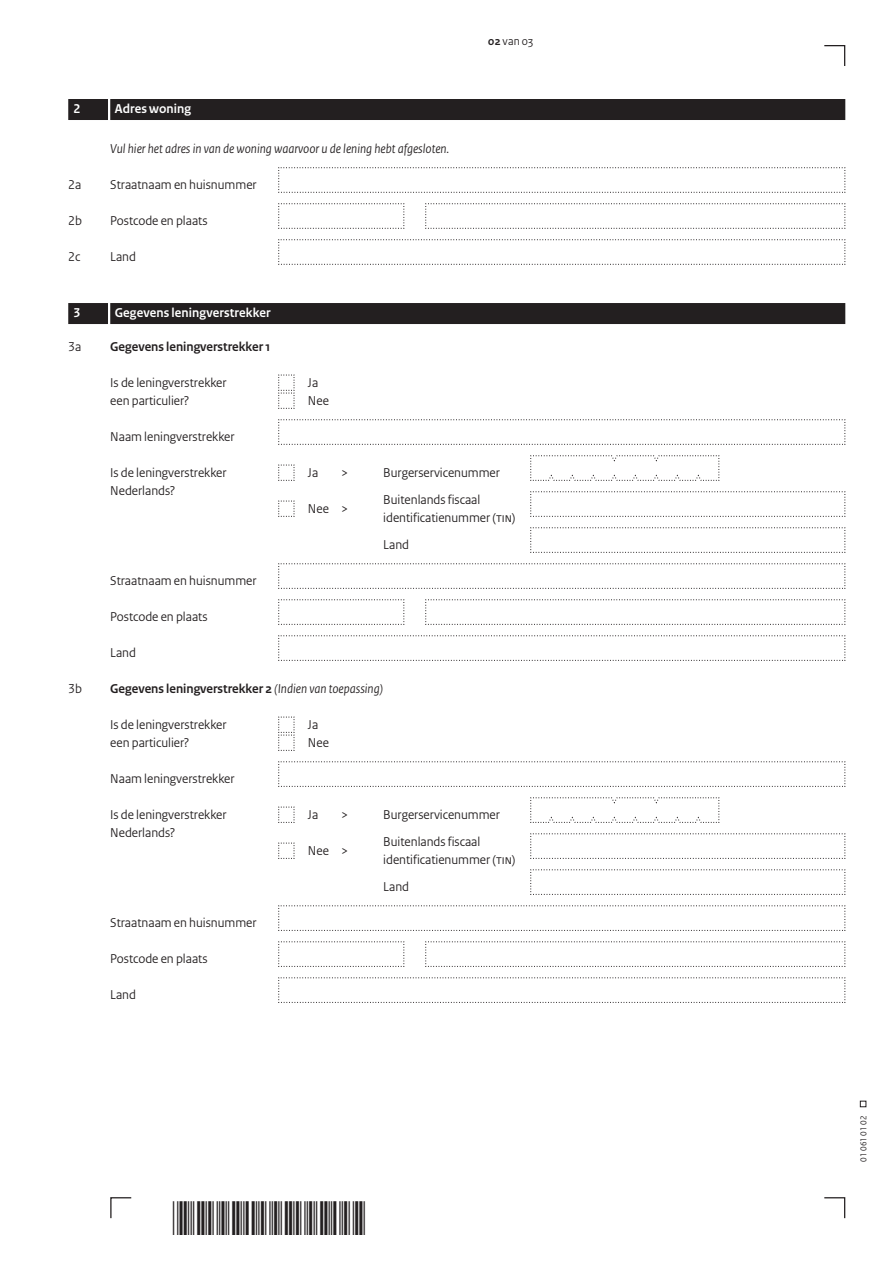
<style>
.page{position:relative;width:893px;height:1263px;background:#fff}
.page>*{position:absolute;margin:0;border:0;box-sizing:border-box;transform-origin:0 0}
.t1{font:13.5px/27px "Rijksoverheid Sans Heading";color:#231f20}
.t2{font:700 13.5px "Rijksoverheid Sans Heading";color:#231f20}
.t3{font:italic 13.5px "Rijksoverheid Sans Heading";color:#231f20}
.t4{font:700 13.5px "Rijksoverheid Sans Heading";letter-spacing:.01em;color:#fff}
.t5{font:12px "Rijksoverheid Sans Heading";color:#231f20}
.t6{font:9px "Rijksoverheid Sans Heading";color:#231f20}
.s1{font-weight:700}
.s2{font-weight:400;font-style:italic}
</style>
<div class="page">
<svg style="left:824px;top:1197px;width:22px;height:22px"></svg>
<svg style="left:110px;top:1197px;width:22px;height:22px"></svg>
<svg style="left:860px;top:1101px;width:6px;height:6px"></svg>
<svg style="left:824px;top:45px;width:22px;height:21px"></svg>
<div style="left:110px;top:99px;width:735px;height:21px;background:#231f20"></div>
<div style="left:68px;top:99px;width:40px;height:21px;background:#231f20"></div>
<div style="left:110px;top:303px;width:735px;height:21px;background:#231f20"></div>
<div style="left:68px;top:303px;width:40px;height:21px;background:#231f20"></div>
<svg style="left:278px;top:167px;width:568px;height:26px"></svg>
<svg style="left:278px;top:203px;width:127px;height:26px"></svg>
<svg style="left:425px;top:203px;width:421px;height:26px"></svg>
<svg style="left:278px;top:239px;width:568px;height:26px"></svg>
<svg style="left:278px;top:374px;width:17px;height:35px"></svg>
<svg style="left:278px;top:419px;width:568px;height:26px"></svg>
<svg style="left:278px;top:464px;width:17px;height:17px"></svg>
<svg style="left:530px;top:455px;width:190px;height:26px"></svg>
<svg style="left:278px;top:500px;width:17px;height:17px"></svg>
<svg style="left:530px;top:491px;width:316px;height:26px"></svg>
<svg style="left:530px;top:527px;width:316px;height:26px"></svg>
<svg style="left:278px;top:563px;width:568px;height:26px"></svg>
<svg style="left:278px;top:599px;width:127px;height:26px"></svg>
<svg style="left:425px;top:599px;width:421px;height:26px"></svg>
<svg style="left:278px;top:635px;width:568px;height:26px"></svg>
<svg style="left:278px;top:716px;width:17px;height:35px"></svg>
<svg style="left:278px;top:761px;width:568px;height:26px"></svg>
<svg style="left:278px;top:806px;width:17px;height:17px"></svg>
<svg style="left:530px;top:797px;width:190px;height:26px"></svg>
<svg style="left:278px;top:842px;width:17px;height:17px"></svg>
<svg style="left:530px;top:833px;width:316px;height:26px"></svg>
<svg style="left:530px;top:869px;width:316px;height:26px"></svg>
<svg style="left:278px;top:905px;width:568px;height:26px"></svg>
<svg style="left:278px;top:941px;width:127px;height:26px"></svg>
<svg style="left:425px;top:941px;width:421px;height:26px"></svg>
<svg style="left:278px;top:977px;width:568px;height:26px"></svg>
<p class="t4" style="left:74px;top:101px;width:8px">2</p>
<p class="t4" style="left:115px;top:101px;width:78px">Adres woning</p>
<p class="t3" style="left:110px;top:141px;width:340px">Vul hier het adres in van de woning waarvoor u de lening hebt afgesloten.</p>
<p class="t1" style="left:68px;top:171px;width:15px">2a</p>
<p class="t1" style="left:110px;top:171px;width:148px">Straatnaam en huisnummer</p>
<p class="t1" style="left:68px;top:207px;width:15px">2b</p>
<p class="t1" style="left:110px;top:207px;width:99px">Postcode en plaats</p>
<p class="t1" style="left:68px;top:243px;width:14px">2c</p>
<p class="t1" style="left:110px;top:243px;width:27px">Land</p>
<p class="t5" style="left:488px;top:34px;width:46px"><span class="s1">02</span> van 03</p>
<p class="t4" style="left:74px;top:305px;width:8px">3</p>
<p class="t4" style="left:115px;top:305px;width:157px">Gegevens leningverstrekker</p>
<p class="t1" style="left:68px;top:333px;width:15px">3a</p>
<p class="t2" style="left:110px;top:339px;width:162px">Gegevens leningverstrekker 1</p>
<p class="t1" style="left:110px;top:369px;width:118px">Is de leningverstrekker</p>
<p class="t1" style="left:308px;top:369px;width:12px">Ja</p>
<p class="t1" style="left:110px;top:387px;width:81px">een particulier?</p>
<p class="t1" style="left:308px;top:387px;width:22px">Nee</p>
<p class="t1" style="left:110px;top:423px;width:126px">Naam leningverstrekker</p>
<p class="t1" style="left:110px;top:459px;width:118px">Is de leningverstrekker</p>
<p class="t1" style="left:308px;top:459px;width:12px">Ja</p>
<p class="t1" style="left:341px;top:459px;width:8px">&gt;</p>
<p class="t1" style="left:383px;top:459px;width:118px">Burgerservicenummer</p>
<p class="t1" style="left:110px;top:477px;width:67px">Nederlands?</p>
<p class="t1" style="left:383px;top:486px;width:99px">Buitenlands fiscaal</p>
<p class="t1" style="left:308px;top:495px;width:42px">Nee &gt;</p>
<p class="t1" style="left:383px;top:504px;width:134px">identificatienummer (TIN)<br>Land</p>
<p class="t1" style="left:110px;top:567px;width:148px">Straatnaam en huisnummer</p>
<p class="t1" style="left:110px;top:603px;width:99px">Postcode en plaats</p>
<p class="t1" style="left:110px;top:639px;width:27px">Land</p>
<p class="t1" style="left:68px;top:675px;width:15px">3b</p>
<p class="t2" style="left:110px;top:681px;width:274px">Gegevens leningverstrekker 2 <span class="s2">(Indien van toepassing)</span></p>
<p class="t1" style="left:110px;top:711px;width:118px">Is de leningverstrekker</p>
<p class="t1" style="left:308px;top:711px;width:12px">Ja</p>
<p class="t1" style="left:110px;top:729px;width:81px">een particulier?</p>
<p class="t1" style="left:308px;top:729px;width:22px">Nee</p>
<p class="t1" style="left:110px;top:765px;width:126px">Naam leningverstrekker</p>
<p class="t1" style="left:110px;top:801px;width:118px">Is de leningverstrekker</p>
<p class="t1" style="left:308px;top:801px;width:12px">Ja</p>
<p class="t1" style="left:341px;top:801px;width:8px">&gt;</p>
<p class="t1" style="left:383px;top:801px;width:118px">Burgerservicenummer</p>
<p class="t1" style="left:110px;top:819px;width:67px">Nederlands?</p>
<p class="t1" style="left:383px;top:828px;width:99px">Buitenlands fiscaal</p>
<p class="t1" style="left:308px;top:837px;width:42px">Nee &gt;</p>
<p class="t1" style="left:383px;top:846px;width:134px">identificatienummer (TIN)<br>Land</p>
<p class="t1" style="left:110px;top:909px;width:148px">Straatnaam en huisnummer</p>
<p class="t1" style="left:110px;top:945px;width:99px">Postcode en plaats</p>
<p class="t1" style="left:110px;top:981px;width:27px">Land</p>
<p class="t6" style="left:858px;top:1161px;width:47px;rotate:-90deg">01 061 01 02</p>
</div>
